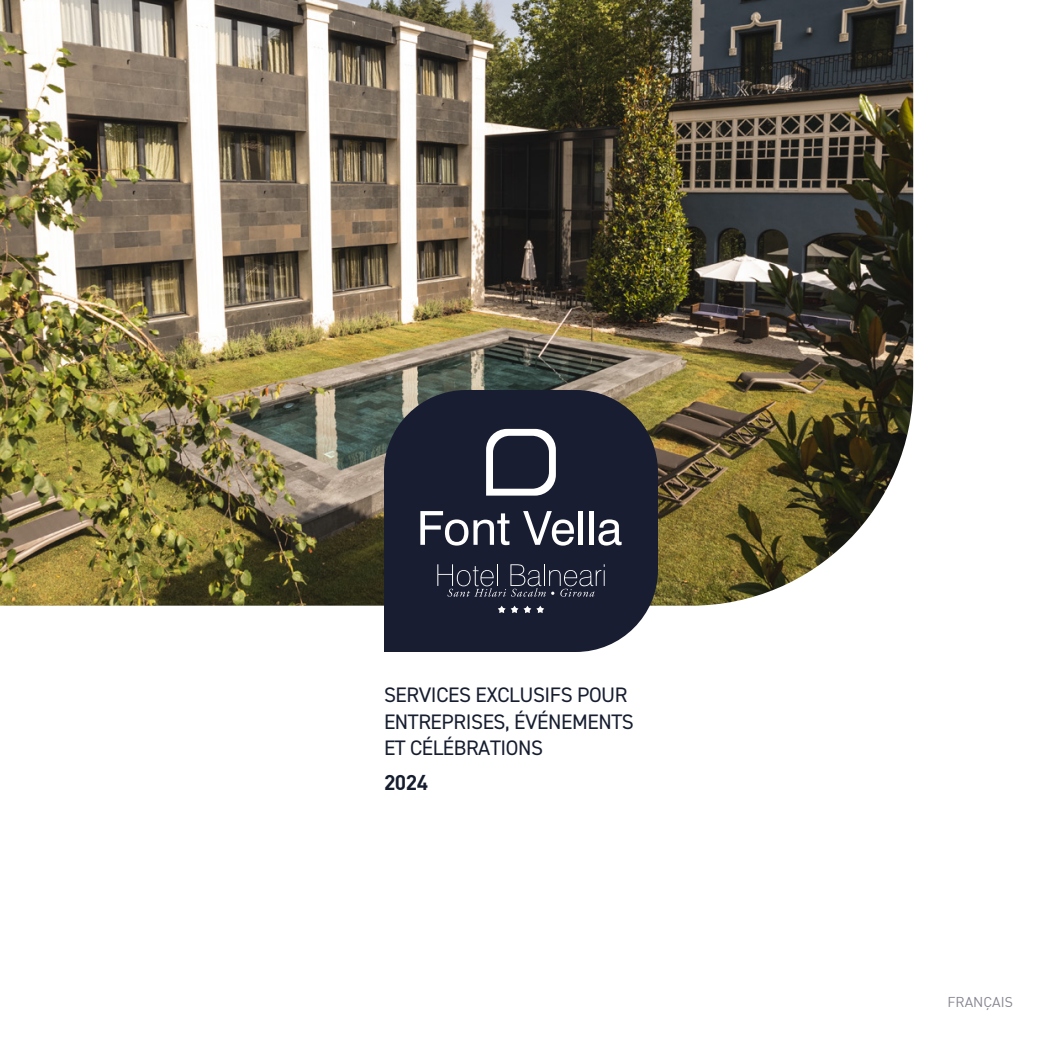
<style>
.page{position:relative;width:1042px;height:1042px;background:#fff}
.page>*{position:absolute;margin:0;border:0;box-sizing:border-box;transform-origin:0 0}
.t1{font:21px/26.2px "DIN2014";letter-spacing:-.02em;color:#161d2f}
.t2{font:700 21px "DIN";color:#161d2f}
.t3{font:14px "DIN";color:#86838f}
</style>
<div class="page">
<img style="left:0;top:0;width:913px;height:606px">
<svg style="left:384px;top:390px;width:274px;height:262px;background:#232738"></svg>
<svg style="left:486px;top:429px;width:70px;height:67px"></svg>
<svg style="left:420px;top:511px;width:89px;height:34px"></svg>
<svg style="left:523px;top:511px;width:51px;height:34px"></svg>
<hr style="left:579px;top:511px;width:4px;height:34px;background:#fff">
<hr style="left:589px;top:511px;width:4px;height:34px;background:#fff">
<svg style="left:598px;top:519px;width:23px;height:26px"></svg>
<svg style="left:437px;top:564px;width:168px;height:33px;background:#35394b"></svg>
<svg style="left:498px;top:606px;width:46px;height:7px"></svg>
<p class="t1" style="left:384px;top:681px;width:251px">SERVICES EXCLUSIFS POUR<br>ENTREPRISES, ÉVÉNEMENTS<br>ET CÉLÉBRATIONS</p>
<p class="t2" style="left:384px;top:768px;width:46px">2024</p>
<p class="t3" style="left:947px;top:993px;width:67px">FRANÇAIS</p>
</div>
